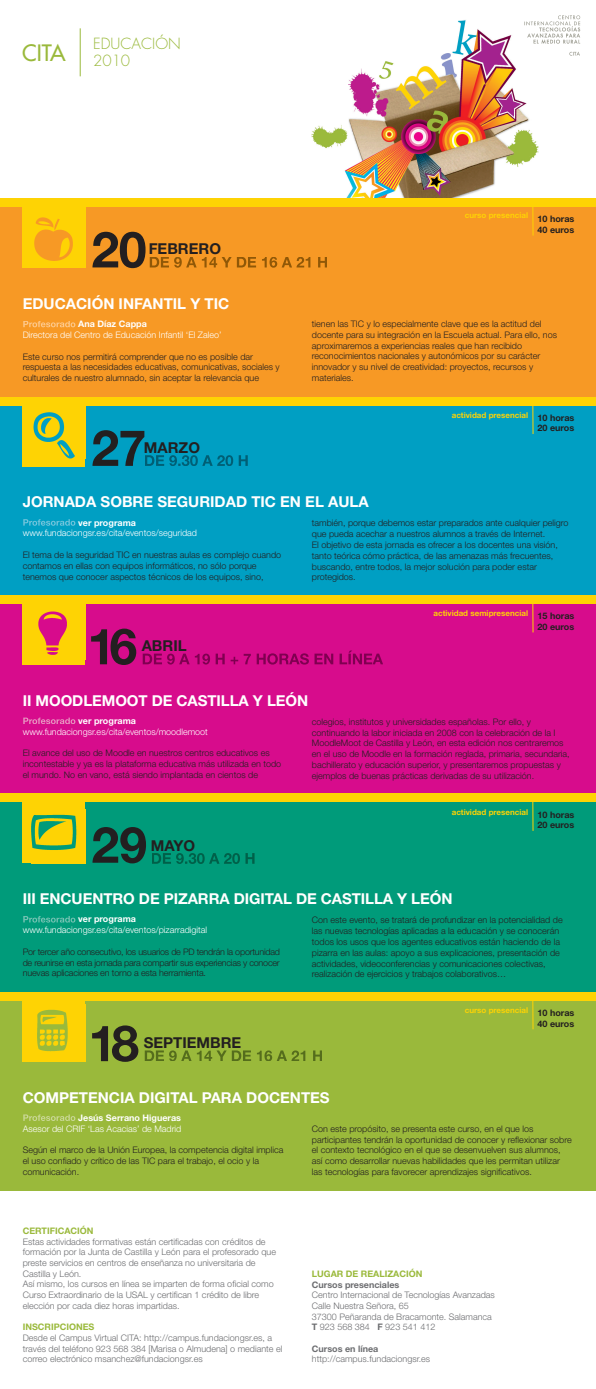
<style>
.page{position:relative;width:596px;height:1389px;background:#fff}
.page>*{position:absolute;margin:0;border:0;box-sizing:border-box;transform-origin:0 0}
.t1{font:700 50px "Helvetica Neue LT Std";letter-spacing:-.015em;color:#231f20}
.t2{font:500 22px "Futura Std";color:#9ab93b}
.t3{font:700 15px "Helvetica Neue LT Std";color:#fff}
.t4{font:700 15px "Helvetica Neue LT Std";color:#231f20}
.t5{font:300 15px/17px "Futura Std";color:#9ab93b}
.t6{font:300 9px/10.8px "Helvetica Neue LT Std";color:#231f20}
.t7{font:300 9px/10.7px "Helvetica Neue LT Std";color:#6c6d70}
.t8{font:300 9px "Helvetica Neue LT Std";color:#fff}
.t9{font:700 9px/10.8px "Helvetica Neue LT Std";color:#231f20}
.t10{font:700 9px "Helvetica Neue LT Std";color:#fff}
.t11{font:700 9px "Helvetica Neue LT Std";color:#9ab93b}
.t12{font:700 9px "Helvetica Neue LT Std";color:#6c6d70}
.t13{font:700 8px "Helvetica Neue LT Std";color:#fed304}
.s1{font-weight:700}
</style>
<div class="page">
<img style="left:311px;top:20px;width:228px;height:178px">
<div style="left:0;top:198px;width:595px;height:199px;background:#f79925"></div>
<img style="left:23px;top:207px;width:62px;height:61px">
<div style="left:0;top:198px;width:595px;height:9px;background:#fed304"></div>
<svg style="left:150px;top:257px;width:177px;height:11px"></svg>
<svg style="left:23px;top:321px;width:52px;height:6px"></svg>
<hr style="left:532px;top:206px;width:1px;height:30px;background:#fed304">
<div style="left:0;top:397px;width:595px;height:198px;background:#009fc3"></div>
<div style="left:23px;top:404px;width:62px;height:62px;background:#fed304"></div>
<img style="left:33px;top:412px;width:42px;height:47px">
<div style="left:0;top:397px;width:595px;height:8px;background:#fed304"></div>
<svg style="left:145px;top:455px;width:102px;height:11px"></svg>
<svg style="left:23px;top:519px;width:52px;height:7px"></svg>
<svg style="left:532px;top:405px;width:1px;height:29px"></svg>
<div style="left:0;top:604px;width:595px;height:190px;background:#d70c8c"></div>
<div style="left:23px;top:602px;width:62px;height:63px;background:#fed304"></div>
<img style="left:38px;top:611px;width:29px;height:44px">
<div style="left:0;top:595px;width:595px;height:9px;background:#fed304"></div>
<svg style="left:143px;top:651px;width:240px;height:14px"></svg>
<svg style="left:23px;top:718px;width:52px;height:6px"></svg>
<svg style="left:532px;top:604px;width:1px;height:28px"></svg>
<div style="left:0;top:794px;width:595px;height:198px;background:#009b7a"></div>
<div style="left:23px;top:801px;width:62px;height:62px;background:#fed304"></div>
<img style="left:32px;top:814px;width:45px;height:36px">
<div style="left:0;top:794px;width:595px;height:8px;background:#fed304"></div>
<svg style="left:152px;top:853px;width:102px;height:11px"></svg>
<svg style="left:23px;top:916px;width:52px;height:7px"></svg>
<svg style="left:532px;top:802px;width:1px;height:29px"></svg>
<div style="left:0;top:992px;width:595px;height:199px;background:#9ab93b"></div>
<div style="left:23px;top:999px;width:62px;height:63px;background:#fed304"></div>
<img style="left:37px;top:1009px;width:31px;height:43px">
<div style="left:0;top:992px;width:595px;height:9px;background:#fed304"></div>
<svg style="left:145px;top:1050px;width:177px;height:11px"></svg>
<svg style="left:23px;top:1114px;width:52px;height:7px"></svg>
<svg style="left:532px;top:1001px;width:1px;height:28px"></svg>
<img style="left:514px;top:15px;width:67px;height:48px">
<hr style="left:80px;top:28px;width:1px;height:48px;background:#9ab93b">
<h2 class="t2" style="left:22px;top:40px;width:45px">CITA</h2>
<h3 class="t5" style="left:93px;top:36px;width:89px">EDUCACIÓN<br>2010</h3>
<h1 class="t1" style="left:91px;top:232px;width:57px">20</h1>
<h3 class="t4" style="left:149px;top:244px;width:74px">FEBRERO</h3>
<h3 class="t3" style="left:23px;top:298px;width:208px">EDUCACIÓN INFANTIL Y TIC</h3>
<p class="t10" style="left:78px;top:321px;width:70px">Ana Díaz Cappa</p>
<p class="t8" style="left:23px;top:332px;width:200px">Directora del Centro de Educación Infantil ‘El Zaleo’</p>
<p class="t6" style="left:23px;top:352px;width:258px">Este curso nos permitirá comprender que no es posible dar respuesta a las necesidades educativas, comunicativas, sociales y culturales de nuestro alumnado, sin aceptar la relevancia que</p>
<p class="t13" style="left:464px;top:213px;width:65px">curso presencial</p>
<p class="t9" style="left:537px;top:215px;width:38px">10 horas<br>40 euros</p>
<p class="t6" style="left:311px;top:319px;width:246px">tienen las TIC y lo especialmente clave que es la actitud del docente para su integración en la Escuela actual. Para ello, nos aproximaremos a experiencias reales que han recibido reconocimientos nacionales y autonómicos por su carácter innovador y su nivel de creatividad: proyectos, recursos y materiales.</p>
<p class="t13" style="left:451px;top:412px;width:78px">actividad presencial</p>
<p class="t9" style="left:537px;top:413px;width:38px">10 horas<br>20 euros</p>
<h1 class="t1" style="left:91px;top:430px;width:56px">27</h1>
<h3 class="t4" style="left:144px;top:442px;width:58px">MARZO</h3>
<h3 class="t3" style="left:23px;top:497px;width:347px">JORNADA SOBRE SEGURIDAD TIC EN EL AULA</h3>
<p class="t10" style="left:78px;top:519px;width:59px">ver programa</p>
<p class="t8" style="left:23px;top:530px;width:176px">www.fundaciongsr.es/cita/eventos/seguridad</p>
<p class="t6" style="left:23px;top:550px;width:260px">El tema de la seguridad TIC en nuestras aulas es complejo cuando contamos en ellas con equipos informáticos, no sólo porque tenemos que conocer aspectos técnicos de los equipos, sino,</p>
<p class="t6" style="left:311px;top:519px;width:258px">también, porque debemos estar preparados ante cualquier peligro que pueda acechar a nuestros alumnos a través de Internet.<br>El objetivo de esta jornada es ofrecer a los docentes una visión, tanto teórica cómo práctica, de las amenazas más frecuentes, buscando, entre todos, la mejor solución para poder estar protegidos.</p>
<h1 class="t1" style="left:87px;top:629px;width:51px">16</h1>
<h3 class="t4" style="left:142px;top:641px;width:46px">ABRIL</h3>
<p class="t13" style="left:433px;top:611px;width:96px">actividad semipresencial</p>
<p class="t9" style="left:537px;top:611px;width:38px">15 horas<br>20 euros</p>
<h3 class="t3" style="left:23px;top:695px;width:287px">II MOODLEMOOT DE CASTILLA Y LEÓN</h3>
<p class="t10" style="left:78px;top:718px;width:59px">ver programa</p>
<p class="t8" style="left:23px;top:728px;width:187px">www.fundaciongsr.es/cita/eventos/moodlemoot</p>
<p class="t6" style="left:23px;top:749px;width:260px">El avance del uso de Moodle en nuestros centros educativos es incontestable y ya es la plataforma educativa más utilizada en todo el mundo. No en vano, está siendo implantada en cientos de</p>
<p class="t6" style="left:311px;top:717px;width:259px">colegios, institutos y universidades españolas. Por ello, y continuando la labor iniciada en 2008 con la celebración de la I MoodleMoot de Castilla y León, en esta edición nos centraremos en el uso de Moodle en la formación reglada, primaria, secundaria, bachillerato y educación superior, y presentaremos propuestas y ejemplos de buenas prácticas derivadas de su utilización.</p>
<p class="t13" style="left:451px;top:809px;width:78px">actividad presencial</p>
<p class="t9" style="left:537px;top:810px;width:38px">10 horas<br>20 euros</p>
<h1 class="t1" style="left:91px;top:827px;width:57px">29</h1>
<h3 class="t4" style="left:151px;top:840px;width:46px">MAYO</h3>
<h3 class="t3" style="left:23px;top:893px;width:431px">III ENCUENTRO DE PIZARRA DIGITAL DE CASTILLA Y LEÓN</h3>
<p class="t10" style="left:78px;top:916px;width:59px">ver programa</p>
<p class="t8" style="left:23px;top:927px;width:186px">www.fundaciongsr.es/cita/eventos/pizarradigital</p>
<p class="t6" style="left:23px;top:947px;width:259px;text-align:justify">Por tercer año consecutivo, los usuarios de PD tendrán la oportunidad de reunirse en esta jornada para compartir sus experiencias y conocer nuevas aplicaciones en torno a esta herramienta.</p>
<p class="t6" style="left:311px;top:915px;width:252px">Con este evento, se tratará de profundizar en la potencialidad de las nuevas tecnologías aplicadas a la educación y se conocerán todos los usos que los agentes educativos están haciendo de la pizarra en las aulas: apoyo a sus explicaciones, presentación de actividades, videoconferencias y comunicaciones colectivas, realización de ejercicios y trabajos colaborativos…</p>
<p class="t13" style="left:464px;top:1007px;width:65px">curso presencial</p>
<p class="t9" style="left:537px;top:1008px;width:38px">10 horas<br>40 euros</p>
<h1 class="t1" style="left:88px;top:1026px;width:52px">18</h1>
<h3 class="t4" style="left:144px;top:1037px;width:99px">SEPTIEMBRE</h3>
<h3 class="t3" style="left:23px;top:1092px;width:308px">COMPETENCIA DIGITAL PARA DOCENTES</h3>
<p class="t10" style="left:78px;top:1114px;width:104px">Jesús Serrano Higueras</p>
<p class="t8" style="left:23px;top:1125px;width:160px">Asesor del CRIF ‘Las Acacias’ de Madrid</p>
<p class="t6" style="left:23px;top:1145px;width:262px">Según el marco de la Unión Europea, la competencia digital implica el uso confiado y crítico de las TIC para el trabajo, el ocio y la comunicación.</p>
<p class="t6" style="left:311px;top:1124px;width:261px">Con este propósito, se presenta este curso, en el que los participantes tendrán la oportunidad de conocer y reflexionar sobre el contexto tecnológico en el que se desenvuelven sus alumnos, así como desarrollar nuevas habilidades que les permitan utilizar las tecnologías para favorecer aprendizajes significativos.</p>
<p class="t11" style="left:23px;top:1228px;width:72px">CERTIFICACIÓN</p>
<p class="t7" style="left:23px;top:1237px;width:255px">Estas actividades formativas están certificadas con créditos de formación por la Junta de Castilla y León para el profesorado que preste servicios en centros de enseñanza no universitaria de Castilla y León.<br>Así mismo, los cursos en línea se imparten de forma oficial como Curso Extraordinario de la USAL y certifican 1 crédito de libre elección por cada diez horas impartidas.</p>
<p class="t11" style="left:23px;top:1324px;width:73px">INSCRIPCIONES</p>
<p class="t7" style="left:23px;top:1333px;width:261px">Desde el Campus Virtual CITA: http://campus.fundaciongsr.es, a través del teléfono 923 568 384 [Marisa o Almudena] o mediante el correo electrónico msanchez@fundaciongsr.es</p>
<p class="t11" style="left:311px;top:1270px;width:112px">LUGAR DE REALIZACIÓN</p>
<p class="t12" style="left:311px;top:1281px;width:89px">Cursos presenciales</p>
<p class="t7" style="left:311px;top:1290px;width:184px">Centro Internacional de Tecnologías Avanzadas Calle Nuestra Señora, 65<br>37300 Peñaranda de Bracamonte. Salamanca <span class="s1">T</span> 923 568 384 <span class="s1">F</span> 923 541 412</p>
<p class="t12" style="left:311px;top:1345px;width:68px">Cursos en línea</p>
<p class="t7" style="left:311px;top:1355px;width:120px">http://campus.fundaciongsr.es</p>
</div>
